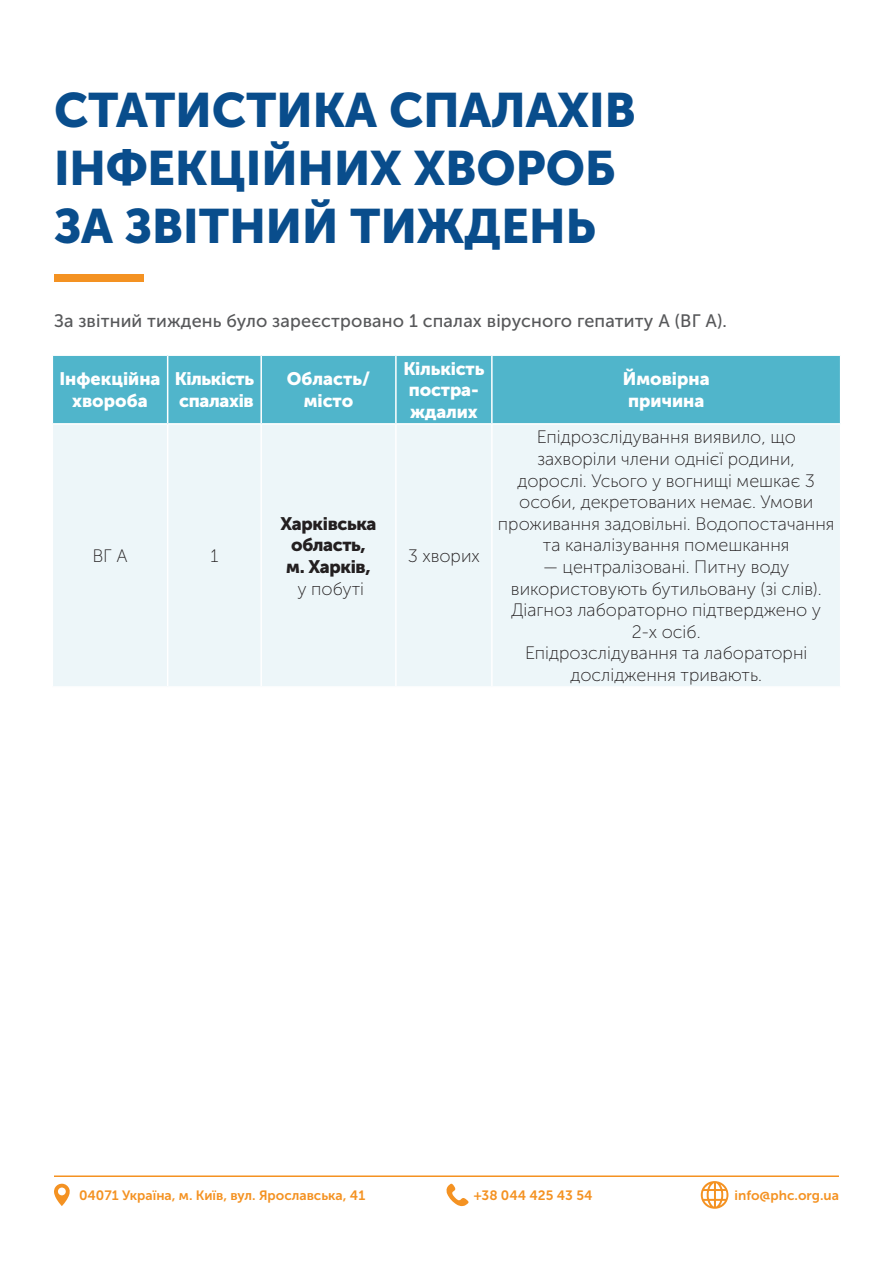
<style>
.page{position:relative;width:893px;height:1263px;background:#fff}
.page>*{position:absolute;margin:0;border:0;box-sizing:border-box;transform-origin:0 0}
.t1{font:48px "Museo Sans Cyrl 900";color:#094d8c}
.t2{font:18px/21.6px "Museo Sans Cyrl 100";color:#231f20;text-align:center}
.t3{font:18px/21.6px "Museo Sans Cyrl 900";letter-spacing:-.005em;color:#fff}
.t4{font:18px "Museo Sans Cyrl 500";letter-spacing:.01em;color:#57585a}
.t5{font:18px/21.6px "Museo Sans Cyrl 900";letter-spacing:-.02em;color:#231f20;text-align:center}
.t6{font:13.5px "Museo Sans Cyrl 700";color:#f49222}
</style>
<div class="page">
<hr style="left:54px;top:1175px;width:785px;height:2px;background:#f49222">
<svg style="left:701px;top:1181px;width:27px;height:28px"></svg>
<svg style="left:54px;top:1184px;width:16px;height:22px"></svg>
<svg style="left:446px;top:1183px;width:23px;height:23px"></svg>
<div style="left:54px;top:275px;width:90px;height:7px;background:#f49222"></div>
<div style="left:53px;top:356px;width:787px;height:67px;background:#50b5cb"></div>
<div style="left:53px;top:425px;width:787px;height:261px;background:#edf6f9"></div>
<hr style="left:167px;top:356px;width:1px;height:67px;background:#fff">
<hr style="left:260px;top:356px;width:2px;height:67px;background:#fff">
<hr style="left:395px;top:356px;width:2px;height:67px;background:#fff">
<hr style="left:491px;top:356px;width:2px;height:67px;background:#fff">
<hr style="left:167px;top:425px;width:1px;height:261px;background:#fff">
<hr style="left:260px;top:425px;width:2px;height:261px;background:#fff">
<hr style="left:395px;top:425px;width:2px;height:261px;background:#fff">
<hr style="left:491px;top:425px;width:2px;height:261px;background:#fff">
<p class="t1" style="left:54px;top:83px;width:583px">СТАТИСТИКА СПАЛАХІВ</p>
<p class="t1" style="left:54px;top:141px;width:563px">ІНФЕКЦІЙНИХ ХВОРОБ</p>
<p class="t1" style="left:54px;top:199px;width:543px">ЗА ЗВІТНИЙ ТИЖДЕНЬ</p>
<p class="t4" style="left:54px;top:311px;width:674px">За звітний тиждень було зареєстровано 1 спалах вірусного гепатиту А (ВГ А).</p>
<p class="t3" style="left:60px;top:368px;width:102px">Інфекційна</p>
<p class="t3" style="left:72px;top:390px;width:77px">хвороба</p>
<p class="t3" style="left:175px;top:368px;width:81px">Кількість</p>
<p class="t3" style="left:179px;top:390px;width:76px">спалахів</p>
<p class="t3" style="left:287px;top:368px;width:85px">Область/</p>
<p class="t3" style="left:304px;top:390px;width:51px">місто</p>
<p class="t2" style="left:92px;top:545px;width:37px">ВГ А</p>
<p class="t2" style="left:210px;top:545px;width:10px">1</p>
<p class="t5" style="left:281px;top:513px;width:97px">Харківська область,</p>
<p class="t5" style="left:286px;top:556px;width:86px">м. Харків,</p>
<p class="t2" style="left:297px;top:578px;width:68px">у побуті</p>
<p class="t3" style="left:403px;top:358px;width:82px">Кількість</p>
<p class="t3" style="left:409px;top:379px;width:71px">постра&shy;ждалих</p>
<p class="t2" style="left:408px;top:545px;width:73px">3 хворих</p>
<p class="t3" style="left:623px;top:368px;width:88px">Ймовірна</p>
<p class="t3" style="left:628px;top:390px;width:78px">причина</p>
<p class="t2" style="left:498px;top:427px;width:338px">Епідрозслідування виявило, що захворіли члени однієї родини,<br>дорослі. Усього у вогнищі мешкає 3 особи, декретованих немає. Умови проживання задовільні. Водопостачання та каналізування помешкання</p>
<p class="t2" style="left:511px;top:556px;width:312px">— централізовані. Питну воду використовують бутильовану (зі слів).</p>
<p class="t2" style="left:511px;top:599px;width:311px">Діагноз лабораторно підтверджено у<br>2-х осіб.</p>
<p class="t2" style="left:525px;top:643px;width:284px">Епідрозслідування та лабораторні дослідження тривають.</p>
<p class="t6" style="left:79px;top:1188px;width:288px">04071 Україна, м. Київ, вул. Ярославська, 41</p>
<p class="t6" style="left:474px;top:1188px;width:120px">+38 044 425 43 54</p>
<p class="t6" style="left:735px;top:1188px;width:106px">info@phc.org.ua</p>
</div>
